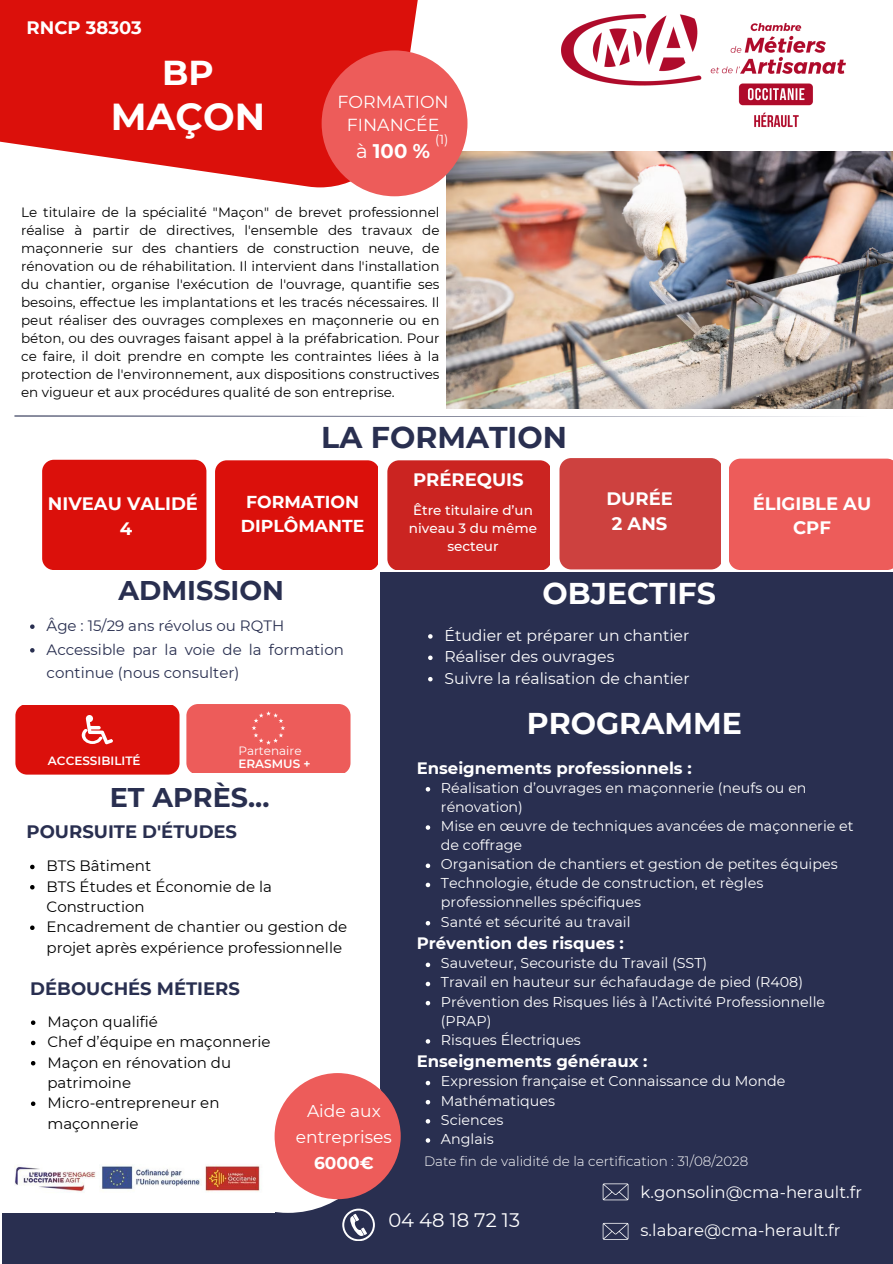
<style>
.page{position:relative;width:893px;height:1264px;background:#fff}
.page>*{position:absolute;margin:0;border:0;box-sizing:border-box;transform-origin:0 0}
.t1{font:700 37.5px "Montserrat";color:#fff}
.t2{font:700 34.5px "Montserrat";color:#fff}
.t3{font:700 30px "Montserrat";color:#fff}
.t4{font:700 30px "Montserrat";color:#292f50}
.t5{font:700 27px "Montserrat";color:#292f50}
.t6{font:700 19.65px "Montserrat";color:#fff}
.t7{font:19.5px "Montserrat";color:#fff}
.t8{font:700 18px/24.8px "Montserrat";color:#fff;text-align:center}
.t9{font:700 18px "Montserrat";color:#292f50}
.t10{font:17.4px/23.4px "Montserrat";color:#fff;text-align:center}
.t11{font:700 17.25px/23.7px "Montserrat";color:#fff;text-align:center}
.t12{font:17.1px/25.8px "Montserrat";color:#fff;text-align:center}
.t13{font:700 17.1px "Montserrat";color:#fff}
.t14{font:700 16.5px "Montserrat";color:#fff}
.t15{font:16.5px "Montserrat";letter-spacing:.005em;color:#fff}
.t16{font:15.6px "Montserrat";color:#fff}
.t17{font:15px/20.2px "Montserrat";color:#000}
.t18{font:15px/23.7px "Montserrat";color:#292f50}
.t19{font:14.25px/19.2px "Montserrat";color:#fff}
.t20{font:13.5px/18px "Montserrat";color:#000;text-align:justify}
.t21{font:300 13.5px "Montserrat";color:#fff}
.t22{font:500 13.5px/18px "Montserrat";color:#fff;text-align:center}
.t23{font:13.05px "Montserrat";color:#fff}
.t24{font:12px/13px "Montserrat";color:#fff}
.t25{font:600 12px "Montserrat";color:#fff}
.s1{font-weight:400}
.s2{font-weight:600}
</style>
<div class="page">
<svg style="left:14px;top:415px;width:390px;height:1px"></svg>
<div style="left:380px;top:572px;width:512px;height:620px;background:#292f50"></div>
<div style="left:270px;top:1179px;width:622px;height:84px;background:#292f50"></div>
<svg style="left:342px;top:1208px;width:33px;height:33px"></svg>
<div style="left:559px;top:458px;width:163px;height:111px;background:#cd413f;border-radius:12px"></div>
<div style="left:387px;top:460px;width:164px;height:110px;background:#cb2421;border-radius:12px"></div>
<div style="left:215px;top:460px;width:164px;height:110px;background:#db100b;border-radius:12px"></div>
<div style="left:42px;top:460px;width:164px;height:110px;background:#db100b;border-radius:12px"></div>
<div style="left:729px;top:458px;width:163px;height:112px;background:#ed5c5a"></div>
<div style="left:191px;top:1021px;width:193px;height:191px;background:#fff;border-radius:50%"></div>
<div style="left:15px;top:704px;width:164px;height:70px;background:#db100b;border-radius:12px"></div>
<svg style="left:82px;top:715px;width:31px;height:29px"></svg>
<div style="left:186px;top:704px;width:164px;height:70px;background:#ed5c5a;border-radius:12px"></div>
<svg style="left:252px;top:711px;width:33px;height:33px"></svg>
<img style="left:446px;top:152px;width:446px;height:256px">
<svg style="left:0;top:0;width:418px;height:187px;fill:#db100b"></svg>
<div style="left:321px;top:50px;width:146px;height:146px;background:#ed5c5a;border-radius:73px"></div>
<img style="left:561px;top:14px;width:284px;height:114px">
<div style="left:2px;top:1178px;width:268px;height:85px;background:#292f50"></div>
<div style="left:0;top:1157px;width:274px;height:55px;background:#fff"></div>
<img style="left:14px;top:1164px;width:246px;height:28px">
<div style="left:274px;top:1073px;width:126px;height:126px;background:#ed5c5a;border-radius:63px"></div>
<svg style="left:30px;top:624px;width:5px;height:5px"></svg>
<svg style="left:30px;top:648px;width:5px;height:4px"></svg>
<svg style="left:428px;top:634px;width:4px;height:4px"></svg>
<svg style="left:428px;top:655px;width:4px;height:5px"></svg>
<svg style="left:428px;top:677px;width:4px;height:4px"></svg>
<svg style="left:425px;top:787px;width:5px;height:4px"></svg>
<svg style="left:425px;top:825px;width:5px;height:4px"></svg>
<svg style="left:425px;top:863px;width:5px;height:5px"></svg>
<svg style="left:425px;top:882px;width:5px;height:5px"></svg>
<svg style="left:425px;top:921px;width:5px;height:4px"></svg>
<svg style="left:425px;top:962px;width:5px;height:5px"></svg>
<svg style="left:425px;top:981px;width:5px;height:5px"></svg>
<svg style="left:425px;top:1000px;width:5px;height:5px"></svg>
<svg style="left:425px;top:1039px;width:5px;height:4px"></svg>
<svg style="left:425px;top:1080px;width:5px;height:5px"></svg>
<svg style="left:425px;top:1100px;width:5px;height:4px"></svg>
<svg style="left:425px;top:1119px;width:5px;height:4px"></svg>
<svg style="left:425px;top:1138px;width:5px;height:4px"></svg>
<svg style="left:31px;top:1020px;width:4px;height:4px"></svg>
<svg style="left:31px;top:1040px;width:4px;height:5px"></svg>
<svg style="left:31px;top:1061px;width:4px;height:4px"></svg>
<svg style="left:31px;top:1101px;width:4px;height:4px"></svg>
<svg style="left:30px;top:864px;width:5px;height:5px"></svg>
<svg style="left:30px;top:885px;width:5px;height:4px"></svg>
<svg style="left:30px;top:925px;width:5px;height:5px"></svg>
<div style="left:591px;top:1190px;width:41px;height:53px;background:#292f50"></div>
<svg style="left:602px;top:1222px;width:26px;height:17px"></svg>
<svg style="left:602px;top:1183px;width:26px;height:17px"></svg>
<p class="t8" style="left:27px;top:16px;width:117px">RNCP 38303</p>
<p class="t2" style="left:162px;top:51px;width:53px">BP</p>
<p class="t1" style="left:111px;top:94px;width:155px">MAÇON</p>
<p class="t10" style="left:337px;top:90px;width:113px">FORMATION<br>FINANCÉE</p>
<h2 class="t6" style="left:356px;top:139px;width:76px"><span class="s1">à</span> 100 %</h2>
<p class="t23" style="left:435px;top:131px;width:15px">(1)</p>
<p class="t20" style="left:21px;top:203px;width:420px">Le titulaire de la spécialité "Maçon" de brevet professionnel réalise à partir de directives, l'ensemble des travaux de maçonnerie sur des chantiers de construction neuve, de rénovation ou de réhabilitation. Il intervient dans l'installation du chantier, organise l'exécution de l'ouvrage, quantifie ses besoins, effectue les implantations et les tracés nécessaires. Il peut réaliser des ouvrages complexes en maçonnerie ou en béton, ou des ouvrages faisant appel à la préfabrication. Pour ce faire, il doit prendre en compte les contraintes liées à la protection de l'environnement, aux dispositions constructives en vigueur et aux procédures qualité de son entreprise.</p>
<p class="t8" style="left:48px;top:491px;width:151px">NIVEAU VALIDÉ<br>4</p>
<p class="t4" style="left:321px;top:419px;width:247px">LA FORMATION</p>
<h4 class="t11" style="left:241px;top:490px;width:125px">FORMATION<br>DIPLÔMANTE</h4>
<p class="t8" style="left:413px;top:467px;width:112px">PRÉREQUIS</p>
<p class="t22" style="left:409px;top:501px;width:130px">Être titulaire d’un niveau 3 du même secteur</p>
<h2 class="t8" style="left:606px;top:486px;width:68px">DURÉE<br>2 ANS</h2>
<p class="t8" style="left:752px;top:491px;width:120px">ÉLIGIBLE AU<br>CPF</p>
<h4 class="t5" style="left:118px;top:574px;width:167px">ADMISSION</h4>
<p class="t18" style="left:47px;top:614px;width:239px">Âge : 15/29 ans révolus ou RQTH</p>
<p class="t18" style="left:47px;top:637px;width:299px">Accessible par la voie de la formation continue (nous consulter)</p>
<p class="t25" style="left:48px;top:753px;width:94px">ACCESSIBILITÉ</p>
<p class="t24" style="left:238px;top:744px;width:74px">Partenaire<br><span class="s2">ERASMUS +</span></p>
<h4 class="t5" style="left:110px;top:780px;width:161px">ET APRÈS...</h4>
<h4 class="t9" style="left:27px;top:820px;width:212px">POURSUITE D'ÉTUDES</h4>
<p class="t17" style="left:47px;top:856px;width:106px">BTS Bâtiment</p>
<p class="t17" style="left:47px;top:876px;width:227px">BTS Études et Économie de la<br>Construction</p>
<p class="t17" style="left:47px;top:916px;width:302px">Encadrement de chantier ou gestion de projet après expérience professionnelle</p>
<h6 class="t9" style="left:30px;top:977px;width:211px">DÉBOUCHÉS MÉTIERS</h6>
<p class="t17" style="left:47px;top:1011px;width:112px">Maçon qualifié</p>
<p class="t17" style="left:47px;top:1031px;width:225px">Chef d’équipe en maçonnerie</p>
<p class="t17" style="left:47px;top:1052px;width:185px">Maçon en rénovation du patrimoine</p>
<p class="t17" style="left:47px;top:1092px;width:173px">Micro-entrepreneur en maçonnerie</p>
<p class="t12" style="left:296px;top:1098px;width:97px">Aide aux entreprises</p>
<p class="t13" style="left:314px;top:1152px;width:61px">6000€</p>
<h3 class="t3" style="left:542px;top:575px;width:175px">OBJECTIFS</h3>
<p class="t16" style="left:444px;top:626px;width:246px">Étudier et préparer un chantier</p>
<p class="t16" style="left:444px;top:647px;width:171px">Réaliser des ouvrages</p>
<p class="t16" style="left:444px;top:668px;width:246px">Suivre la réalisation de chantier</p>
<p class="t3" style="left:527px;top:705px;width:216px">PROGRAMME</p>
<p class="t14" style="left:416px;top:757px;width:276px">Enseignements professionnels :</p>
<p class="t19" style="left:441px;top:778px;width:367px">Réalisation d’ouvrages en maçonnerie (neufs ou en rénovation)</p>
<p class="t19" style="left:441px;top:816px;width:414px">Mise en œuvre de techniques avancées de maçonnerie et de coffrage</p>
<p class="t19" style="left:441px;top:854px;width:398px">Organisation de chantiers et gestion de petites équipes</p>
<p class="t19" style="left:441px;top:873px;width:324px">Technologie, étude de construction, et règles professionnelles spécifiques</p>
<p class="t19" style="left:441px;top:911px;width:191px">Santé et sécurité au travail</p>
<p class="t14" style="left:416px;top:933px;width:209px">Prévention des risques :</p>
<p class="t19" style="left:441px;top:953px;width:268px">Sauveteur, Secouriste du Travail (SST)</p>
<h3 class="t19" style="left:441px;top:972px;width:363px">Travail en hauteur sur échafaudage de pied (R408)</h3>
<h4 class="t19" style="left:441px;top:991px;width:385px">Prévention des Risques liés à l’Activité Professionnelle (PRAP)</h4>
<p class="t19" style="left:441px;top:1030px;width:141px">Risques Électriques</p>
<p class="t14" style="left:416px;top:1051px;width:232px">Enseignements généraux :</p>
<p class="t19" style="left:441px;top:1071px;width:346px">Expression française et Connaissance du Monde</p>
<h4 class="t19" style="left:441px;top:1090px;width:116px">Mathématiques</h4>
<p class="t19" style="left:441px;top:1109px;width:64px">Sciences</p>
<p class="t19" style="left:441px;top:1129px;width:54px">Anglais</p>
<p class="t21" style="left:424px;top:1152px;width:326px">Date fin de validité de la certification : 31/08/2028</p>
<p class="t15" style="left:640px;top:1181px;width:223px">k.gonsolin@cma-herault.fr</p>
<p class="t7" style="left:388px;top:1207px;width:133px">04 48 18 72 13</p>
<p class="t15" style="left:640px;top:1219px;width:201px">s.labare@cma-herault.fr</p>
</div>
